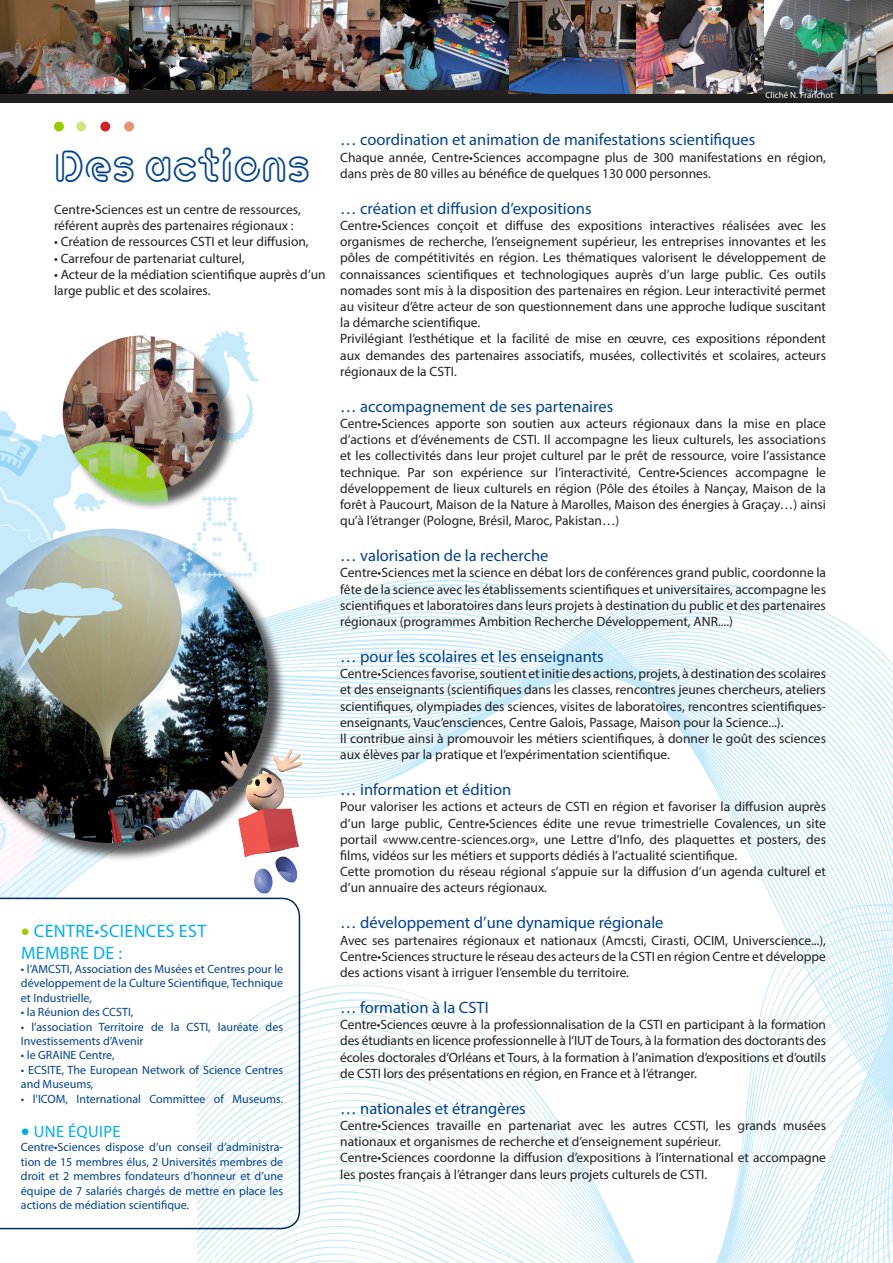
<style>
.page{position:relative;width:893px;height:1263px;background:#fff}
.page>*{position:absolute;margin:0;border:0;box-sizing:border-box;transform-origin:0 0}
.t1{font:45px "Relava";color:#03428b}
.t2{font:18px/21.6px "Myriad Pro";letter-spacing:.02em;color:#00aeef}
.t3{font:16.5px "Myriad Pro";color:#03428b}
.t4{font:16.5px "Myriad Pro";letter-spacing:.02em;color:#00aeef}
.t5{font:13.5px/16.2px "Myriad Pro";color:#231f20;text-align:justify}
.t6{font:12px/14.4px "Myriad Pro";color:#03428b;text-align:justify}
.t7{font:9px "Myriad Pro";color:#fff}
.s1{font-size:31.5px;color:#9c0}
.s2{font-size:31.5px}
</style>
<div class="page">
<img style="left:52px;top:335px;width:116px;height:563px">
<svg style="left:0;top:898px;width:197px;height:331px"></svg>
<div style="left:0;top:87px;width:893px;height:16px;background:#231f20"></div>
<svg style="left:0;top:861px;width:52px;height:40px"></svg>
<img style="left:0;top:409px;width:65px;height:120px">
<img style="left:197px;top:575px;width:696px;height:688px">
<img style="left:128px;top:0;width:380px;height:90px">
<img style="left:0;top:0;width:128px;height:94px">
<img style="left:508px;top:0;width:385px;height:94px">
<div style="left:65px;top:338px;width:173px;height:173px;background:#231f20;opacity:.75"></div>
<img style="left:63px;top:336px;width:156px;height:156px;border-radius:78px">
<div style="left:0;top:531px;width:287px;height:330px;background:#231f20;opacity:.75"></div>
<img style="left:0;top:529px;width:269px;height:314px">
<svg style="left:48px;top:442px;width:120px;height:120px"></svg>
<div style="left:54px;top:122px;width:10px;height:9px;background:#9c0;border-radius:50%"></div>
<div style="left:76px;top:122px;width:10px;height:9px;background:#cce680;border-radius:50%"></div>
<div style="left:100px;top:122px;width:10px;height:9px;background:#d1232a;border-radius:50%"></div>
<div style="left:124px;top:122px;width:10px;height:9px;background:#e59279;border-radius:50%"></div>
<svg style="left:182px;top:496px;width:75px;height:81px"></svg>
<svg style="left:197px;top:330px;width:61px;height:114px"></svg>
<svg style="left:71px;top:493px;width:34px;height:18px"></svg>
<svg style="left:5px;top:582px;width:118px;height:91px;background:#acbab0"></svg>
<img style="left:219px;top:749px;width:90px;height:144px">
<p class="t1" style="left:54px;top:137px;width:258px">Des actions</p>
<p class="t5" style="left:54px;top:201px;width:248px">Centre•Sciences est un centre de ressources, référent auprès des partenaires régionaux :</p>
<p class="t5" style="left:54px;top:234px;width:256px">• Création de ressources CSTI et leur diffusion,</p>
<p class="t5" style="left:54px;top:250px;width:192px">• Carrefour de partenariat culturel,</p>
<p class="t5" style="left:54px;top:266px;width:273px">• Acteur de la médiation scientifique auprès d’un large public et des scolaires.</p>
<p class="t2" style="left:21px;top:920px;width:187px"><span class="s1">•</span> CENTRE•SCIENCES EST<br>MEMBRE DE :</p>
<p class="t6" style="left:21px;top:961px;width:264px">• l’AMCSTI, Association des Musées et Centres pour le développement de la Culture Scientifique, Technique et Industrielle,</p>
<p class="t6" style="left:21px;top:1005px;width:114px">• la Réunion des CCSTI,</p>
<p class="t6" style="left:21px;top:1019px;width:264px">• l’association Territoire de la CSTI, lauréate des<br>Investissements d’Avenir</p>
<p class="t6" style="left:21px;top:1048px;width:95px">• le GRAINE Centre,</p>
<p class="t6" style="left:21px;top:1062px;width:264px">• ECSITE, The European Network of Science Centres and Museums,</p>
<p class="t6" style="left:21px;top:1091px;width:264px">• l’ICOM, International Committee of Museums.</p>
<p class="t4" style="left:21px;top:1121px;width:101px"><span class="s2">•</span> UNE ÉQUIPE</p>
<p class="t6" style="left:21px;top:1140px;width:264px">Centre•Sciences dispose d’un conseil d’administra&shy;tion de 15 membres élus, 2 Universités membres de droit et 2 membres fondateurs d’honneur et d’une équipe de 7 salariés chargés de mettre en place les actions de médiation scientifique.</p>
<p class="t7" style="left:765px;top:89px;width:69px">Cliché N. Franchot</p>
<p class="t3" style="left:340px;top:130px;width:417px">… coordination et animation de manifestations scientifiques</p>
<p class="t5" style="left:340px;top:149px;width:487px">Chaque année, Centre•Sciences accompagne plus de 300 manifestations en région, dans près de 80 villes au bénéfice de quelques 130 000 personnes.</p>
<p class="t3" style="left:340px;top:198px;width:253px">… création et diffusion d’expositions</p>
<p class="t5" style="left:340px;top:217px;width:487px">Centre•Sciences conçoit et diffuse des expositions interactives réalisées avec les organismes de recherche, l’enseignement supérieur, les entreprises innovantes et les pôles de compétitivités en région. Les thématiques valorisent le développement de connaissances scientifiques et technologiques auprès d’un large public. Ces outils nomades sont mis à la disposition des partenaires en région. Leur interactivité permet au visiteur d’être acteur de son questionnement dans une approche ludique suscitant la démarche scientifique.</p>
<p class="t5" style="left:340px;top:330px;width:487px">Privilégiant l’esthétique et la facilité de mise en œuvre, ces expositions répondent aux demandes des partenaires associatifs, musées, collectivités et scolaires, acteurs régionaux de la CSTI.</p>
<p class="t3" style="left:340px;top:396px;width:274px">… accompagnement de ses partenaires</p>
<p class="t5" style="left:340px;top:415px;width:487px">Centre•Sciences apporte son soutien aux acteurs régionaux dans la mise en place d’actions et d’événements de CSTI. Il accompagne les lieux culturels, les associations et les collectivités dans leur projet culturel par le prêt de ressource, voire l’assistance technique. Par son expérience sur l’interactivité, Centre•Sciences accompagne le développement de lieux culturels en région (Pôle des étoiles à Nançay, Maison de la forêt à Paucourt, Maison de la Nature à Marolles, Maison des énergies à Graçay…) ainsi qu’à l’étranger (Pologne, Brésil, Maroc, Pakistan…)</p>
<p class="t3" style="left:340px;top:545px;width:210px">… valorisation de la recherche</p>
<p class="t5" style="left:340px;top:564px;width:487px">Centre•Sciences met la science en débat lors de conférences grand public, coordonne la fête de la science avec les établissements scientifiques et universitaires, accompagne les scientifiques et laboratoires dans leurs projets à destination du public et des partenaires régionaux (programmes Ambition Recherche Développement, ANR....)</p>
<p class="t3" style="left:340px;top:646px;width:265px">… pour les scolaires et les enseignants</p>
<p class="t5" style="left:340px;top:665px;width:487px">Centre•Sciences favorise, soutient et initie des actions, projets, à destination des scolaires et des enseignants (scientifiques dans les classes, rencontres jeunes chercheurs, ateliers scientifiques, olympiades des sciences, visites de laboratoires, rencontres scientifiques&shy;enseignants, Vauc’ensciences, Centre Galois, Passage, Maison pour la Science...).</p>
<p class="t5" style="left:340px;top:730px;width:487px">Il contribue ainsi à promouvoir les métiers scientifiques, à donner le goût des sciences aux élèves par la pratique et l’expérimentation scientifique.</p>
<p class="t3" style="left:340px;top:779px;width:173px">… information et édition</p>
<p class="t5" style="left:340px;top:798px;width:487px">Pour valoriser les actions et acteurs de CSTI en région et favoriser la diffusion auprès d’un large public, Centre•Sciences édite une revue trimestrielle Covalences, un site portail «www.centre-sciences.org», une Lettre d’Info, des plaquettes et posters, des films, vidéos sur les métiers et supports dédiés à l’actualité scientifique.</p>
<p class="t5" style="left:340px;top:863px;width:487px">Cette promotion du réseau régional s’appuie sur la diffusion d’un agenda culturel et d’un annuaire des acteurs régionaux.</p>
<p class="t3" style="left:340px;top:913px;width:325px">… développement d’une dynamique régionale</p>
<p class="t5" style="left:340px;top:932px;width:487px">Avec ses partenaires régionaux et nationaux (Amcsti, Cirasti, OCIM, Universcience...), Centre•Sciences structure le réseau des acteurs de la CSTI en région Centre et développe des actions visant à irriguer l’ensemble du territoire.</p>
<p class="t3" style="left:340px;top:997px;width:150px">… formation à la CSTI</p>
<p class="t5" style="left:340px;top:1016px;width:487px">Centre•Sciences œuvre à la professionnalisation de la CSTI en participant à la formation des étudiants en licence professionnelle à l’IUT de Tours, à la formation des doctorants des écoles doctorales d’Orléans et Tours, à la formation à l’animation d’expositions et d’outils de CSTI lors des présentations en région, en France et à l’étranger.</p>
<p class="t3" style="left:340px;top:1098px;width:187px">… nationales et étrangères</p>
<p class="t5" style="left:340px;top:1117px;width:487px">Centre•Sciences travaille en partenariat avec les autres CCSTI, les grands musées nationaux et organismes de recherche et d’enseignement supérieur.</p>
<p class="t5" style="left:340px;top:1149px;width:487px">Centre•Sciences coordonne la diffusion d’expositions à l’international et accompagne les postes français à l’étranger dans leurs projets culturels de CSTI.</p>
</div>
